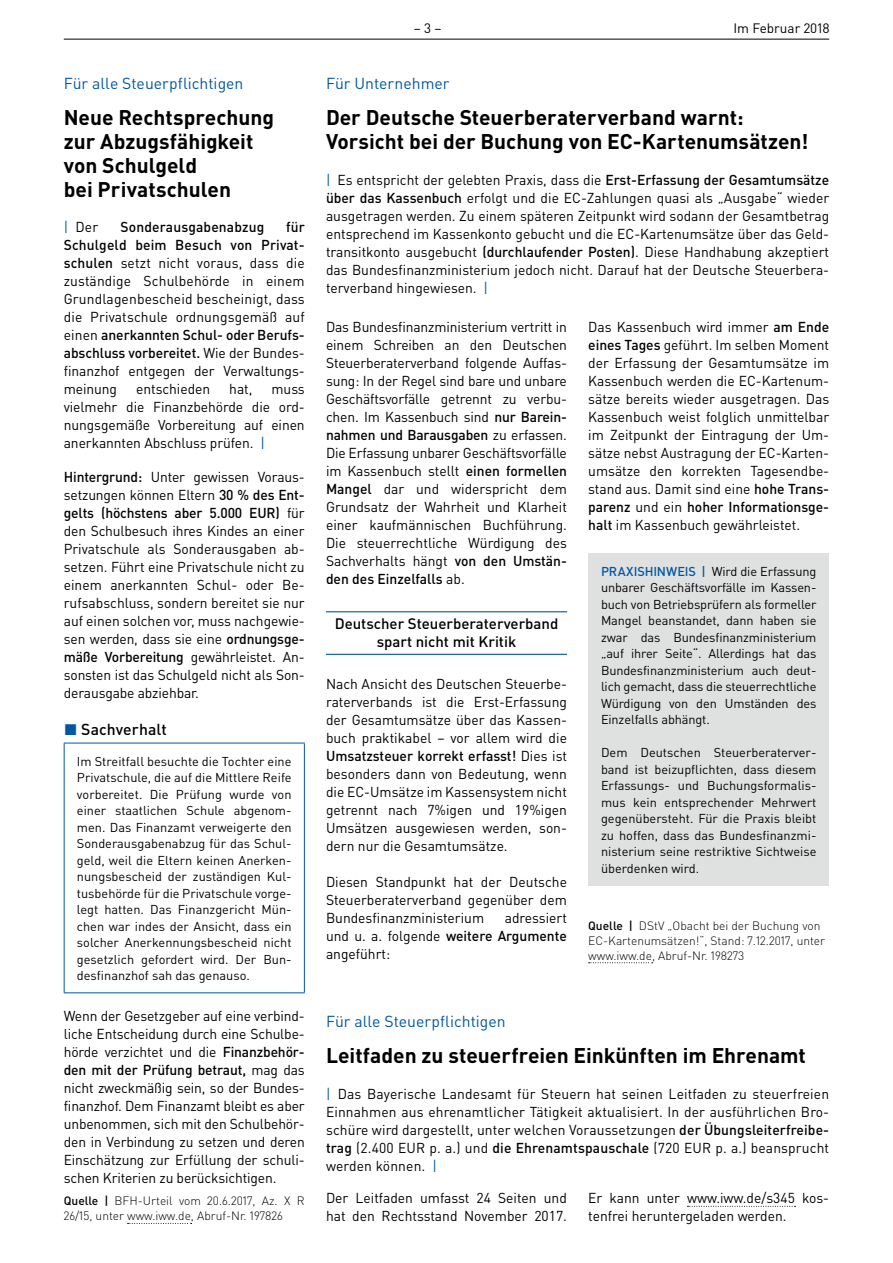
<style>
.page{position:relative;width:893px;height:1263px;background:#fff}
.page>*{position:absolute;margin:0;border:0;box-sizing:border-box;transform-origin:0 0}
.t1{font:700 21px/24px "DIN Pro";letter-spacing:-.005em;color:#000002}
.t2{font:15.75px "DIN Pro";color:#0157a2}
.t3{font:500 15.75px "DIN Pro";letter-spacing:.005em;color:#000002}
.t4{font:500 15px/18px "DIN Pro";color:#000002;text-align:center}
.t5{font:14.25px/18px "DIN Pro";color:#000002;text-align:justify}
.t6{font:500 14.25px "DIN Pro";letter-spacing:.01em;color:#000002}
.t7{font:13.5px "DIN Pro";color:#000002}
.t8{font:12.75px/16.5px "DIN Pro";color:#000002;text-align:justify}
.t9{font:300 12px/15px "DIN Pro";color:#000002}
.s1{color:#0157a2}
.s2{font-weight:500}
.s3{font-weight:500;color:#0157a2}
</style>
<div class="page">
<hr style="left:64px;top:39px;width:765px;height:1px;background:#000002">
<hr style="left:326px;top:611px;width:241px;height:1px;background:#0157a2">
<hr style="left:326px;top:654px;width:241px;height:1px;background:#0157a2">
<svg style="left:589px;top:962px;width:64px;height:1px"></svg>
<div style="left:588px;top:553px;width:241px;height:332px;background:#dfe1e1"></div>
<svg style="left:687px;top:1206px;width:108px;height:1px"></svg>
<svg style="left:128px;top:1223px;width:64px;height:1px"></svg>
<hr style="left:64px;top:743px;width:241px;height:1px;background:#0157a2">
<hr style="left:64px;top:743px;width:1px;height:249px;background:#0157a2">
<hr style="left:304px;top:743px;width:1px;height:249px;background:#0157a2">
<hr style="left:64px;top:992px;width:241px;height:1px;background:#0157a2">
<p class="t2" style="left:64px;top:73px;width:181px">Für alle Steuerpflichtigen</p>
<h1 class="t1" style="left:64px;top:105px;width:212px">Neue Rechtsprechung zur Abzugsfähigkeit von Schulgeld<br>bei Privatschulen</h1>
<p class="t5" style="left:64px;top:217px;width:36px"><span class="s1">|</span> Der</p>
<p class="t6" style="left:121px;top:217px;width:145px">Sonderausgabenabzug</p>
<p class="t5" style="left:64px;top:217px;width:242px;text-indent:222px"><span class="s2">für Schulgeld beim Besuch von Privat&shy;schulen</span> setzt nicht voraus, dass die zuständige Schulbehörde in einem Grundlagenbescheid bescheinigt, dass die Privatschule ordnungsgemäß auf einen <span class="s2">anerkannten Schul- oder Berufs&shy;abschluss vorbereitet.</span> Wie der Bundes&shy;finanzhof entgegen der Verwaltungs&shy;meinung</p>
<p class="t5" style="left:136px;top:379px;width:75px">entschieden</p>
<p class="t5" style="left:229px;top:379px;width:25px">hat,</p>
<p class="t5" style="left:64px;top:379px;width:242px;text-indent:208px">muss vielmehr die Finanzbehörde die ord&shy;nungsgemäße Vorbereitung auf einen anerkannten Abschluss prüfen. <span class="s1">|</span></p>
<p class="t5" style="left:64px;top:468px;width:242px"><span class="s2">Hintergrund:</span> Unter gewissen Voraus&shy;setzungen können Eltern <span class="s2">30 % des Ent&shy;gelts (höchstens aber 5.000 EUR)</span> für den Schulbesuch ihres Kindes an einer Privatschule als Sonderausgaben ab&shy;setzen. Führt eine Privatschule nicht zu einem anerkannten Schul- oder Be&shy;rufsabschluss, sondern bereitet sie nur auf einen solchen vor, muss nachgewie&shy;sen werden, dass sie eine <span class="s2">ordnungsge&shy;mäße Vorbereitung</span> gewährleistet. An&shy;sonsten ist das Schulgeld nicht als Son&shy;derausgabe abziehbar.</p>
<p class="t3" style="left:64px;top:718px;width:104px"><span class="s1">◼</span> Sachverhalt</p>
<p class="t8" style="left:77px;top:752px;width:216px">Im Streitfall besuchte die Tochter eine Privatschule, die auf die Mittlere Reife vorbereitet. Die Prüfung wurde von einer staatlichen Schule abgenom&shy;men. Das Finanzamt verweigerte den Sonderausgabenabzug für das Schul&shy;geld, weil die Eltern keinen Anerken&shy;nungsbescheid der zuständigen Kul&shy;tusbehörde für die Privatschule vorge&shy;legt hatten. Das Finanzgericht Mün&shy;chen war indes der Ansicht, dass ein solcher Anerkennungsbescheid nicht gesetzlich gefordert wird. Der Bun&shy;desfinanzhof sah das genauso.</p>
<p class="t5" style="left:64px;top:1006px;width:242px">Wenn der Gesetzgeber auf eine verbind&shy;liche Entscheidung durch eine Schulbe&shy;hörde verzichtet und die <span class="s2">Finanzbehör&shy;den mit der Prüfung betraut,</span> mag das nicht zweckmäßig sein, so der Bundes&shy;finanzhof. Dem Finanzamt bleibt es aber unbenommen, sich mit den Schulbehör&shy;den in Verbindung zu setzen und deren Einschätzung zur Erfüllung der schuli&shy;schen Kriterien zu berücksichtigen.</p>
<p class="t9" style="left:64px;top:1193px;width:242px"><span class="s2">Quelle |</span> BFH-Urteil vom 20.6.2017, Az. X R<br>26/15, unter www.iww.de, Abruf-Nr. 197826</p>
<p class="t7" style="left:414px;top:19px;width:29px">– 3 –</p>
<p class="t7" style="left:733px;top:19px;width:98px">Im Februar 2018</p>
<p class="t2" style="left:326px;top:73px;width:125px">Für Unternehmer</p>
<h1 class="t1" style="left:326px;top:105px;width:484px">Der Deutsche Steuerberaterverband warnt:<br>Vorsicht bei der Buchung von EC-Kartenumsätzen!</h1>
<p class="t5" style="left:326px;top:171px;width:505px"><span class="s1">|</span> Es entspricht der gelebten Praxis, dass die <span class="s2">Erst-Erfassung der Gesamtumsätze über das Kassenbuch</span> erfolgt und die EC-Zahlungen quasi als „Ausgabe“ wieder ausgetragen werden. Zu einem späteren Zeitpunkt wird sodann der Gesamtbetrag entsprechend im Kassenkonto gebucht und die EC-Kartenumsätze über das Geld&shy;transitkonto ausgebucht <span class="s2">(durchlaufender Posten)</span>. Diese Handhabung akzeptiert das Bundesfinanzministerium jedoch nicht. Darauf hat der Deutsche Steuerbera&shy;terverband hingewiesen. <span class="s1">|</span></p>
<p class="t5" style="left:326px;top:317px;width:242px">Das Bundesfinanzministerium vertritt in einem Schreiben an den Deutschen Steuerberaterverband folgende Auffas&shy;sung: In der Regel sind bare und unbare Geschäftsvorfälle getrennt zu verbu&shy;chen. Im Kassenbuch sind <span class="s2">nur Barein&shy;nahmen und Barausgaben</span> zu erfassen.<br>Die Erfassung unbarer Geschäftsvorfälle im Kassenbuch stellt <span class="s2">einen formellen Mangel</span> dar und widerspricht dem Grundsatz der Wahrheit und Klarheit einer kaufmännischen Buchführung.<br>Die steuerrechtliche Würdigung des Sachverhalts hängt <span class="s2">von den Umstän&shy;den des Einzelfalls</span> ab.</p>
<p class="t4" style="left:335px;top:614px;width:225px">Deutscher Steuerberaterverband spart nicht mit Kritik</p>
<p class="t5" style="left:326px;top:675px;width:242px">Nach Ansicht des Deutschen Steuerbe&shy;raterverbands ist die Erst-Erfassung der Gesamtumsätze über das Kassen&shy;buch praktikabel – vor allem wird die <span class="s2">Umsatzsteuer korrekt erfasst!</span> Dies ist besonders dann von Bedeutung, wenn die EC-Umsätze im Kassensystem nicht getrennt nach 7%igen und 19%igen Umsätzen ausgewiesen werden, son&shy;dern nur die Gesamtumsätze.</p>
<p class="t5" style="left:326px;top:873px;width:242px">Diesen Standpunkt hat der Deutsche Steuerberaterverband gegenüber dem Bundesfinanzministerium</p>
<p class="t5" style="left:588px;top:317px;width:242px">Das Kassenbuch wird immer <span class="s2">am Ende eines Tages</span> geführt. Im selben Moment der Erfassung der Gesamtumsätze im Kassenbuch werden die EC-Kartenum&shy;sätze bereits wieder ausgetragen. Das Kassenbuch weist folglich unmittelbar im Zeitpunkt der Eintragung der Um&shy;sätze nebst Austragung der EC-Karten&shy;umsätze den korrekten Tagesendbe&shy;stand aus. Damit sind eine <span class="s2">hohe Trans&shy;parenz</span> und ein <span class="s2">hoher Informationsge&shy;halt</span> im Kassenbuch gewährleistet.</p>
<p class="t8" style="left:601px;top:562px;width:217px"><span class="s3">PRAXISHINWEIS |</span> Wird die Erfassung unbarer Geschäftsvorfälle im Kassen&shy;buch von Betriebsprüfern als formeller Mangel beanstandet, dann haben sie zwar das Bundesfinanzministerium „auf ihrer Seite“. Allerdings hat das Bundesfinanzministerium auch deut&shy;lich gemacht, dass die steuerrechtliche Würdigung von den Umständen des Einzelfalls abhängt.</p>
<p class="t8" style="left:601px;top:744px;width:217px">Dem Deutschen Steuerberaterver&shy;band ist beizupflichten, dass diesem Erfassungs- und Buchungsformalis&shy;mus kein entsprechender Mehrwert gegenübersteht. Für die Praxis bleibt zu hoffen, dass das Bundesfinanzmi&shy;nisterium seine restriktive Sichtweise überdenken wird.</p>
<p class="t5" style="left:326px;top:909px;width:242px;text-indent:179px">adressiert und u. a. folgende <span class="s2">weitere Argumente </span>angeführt:</p>
<p class="t9" style="left:588px;top:917px;width:238px"><span class="s2">Quelle |</span> DStV „Obacht bei der Buchung von<br>EC-Kartenumsätzen!“, Stand: 7.12.2017, unter www.iww.de, Abruf-Nr. 198273</p>
<p class="t2" style="left:326px;top:1010px;width:181px">Für alle Steuerpflichtigen</p>
<h1 class="t1" style="left:326px;top:1042px;width:481px">Leitfaden zu steuerfreien Einkünften im Ehrenamt</h1>
<p class="t5" style="left:326px;top:1084px;width:505px"><span class="s1">|</span> Das Bayerische Landesamt für Steuern hat seinen Leitfaden zu steuerfreien Einnahmen aus ehrenamtlicher Tätigkeit aktualisiert. In der ausführlichen Bro&shy;schüre wird dargestellt, unter welchen Voraussetzungen <span class="s2">der Übungsleiterfreibe&shy;trag</span> (2.400 EUR p. a.) und <span class="s2">die Ehrenamtspauschale</span> (720 EUR p. a.) beansprucht werden können. <span class="s1">|</span></p>
<p class="t5" style="left:326px;top:1188px;width:242px">Der Leitfaden umfasst 24 Seiten und hat den Rechtsstand November 2017.</p>
<p class="t5" style="left:588px;top:1188px;width:242px">Er kann unter www.iww.de/s345 kos&shy;tenfrei heruntergeladen werden.</p>
</div>
